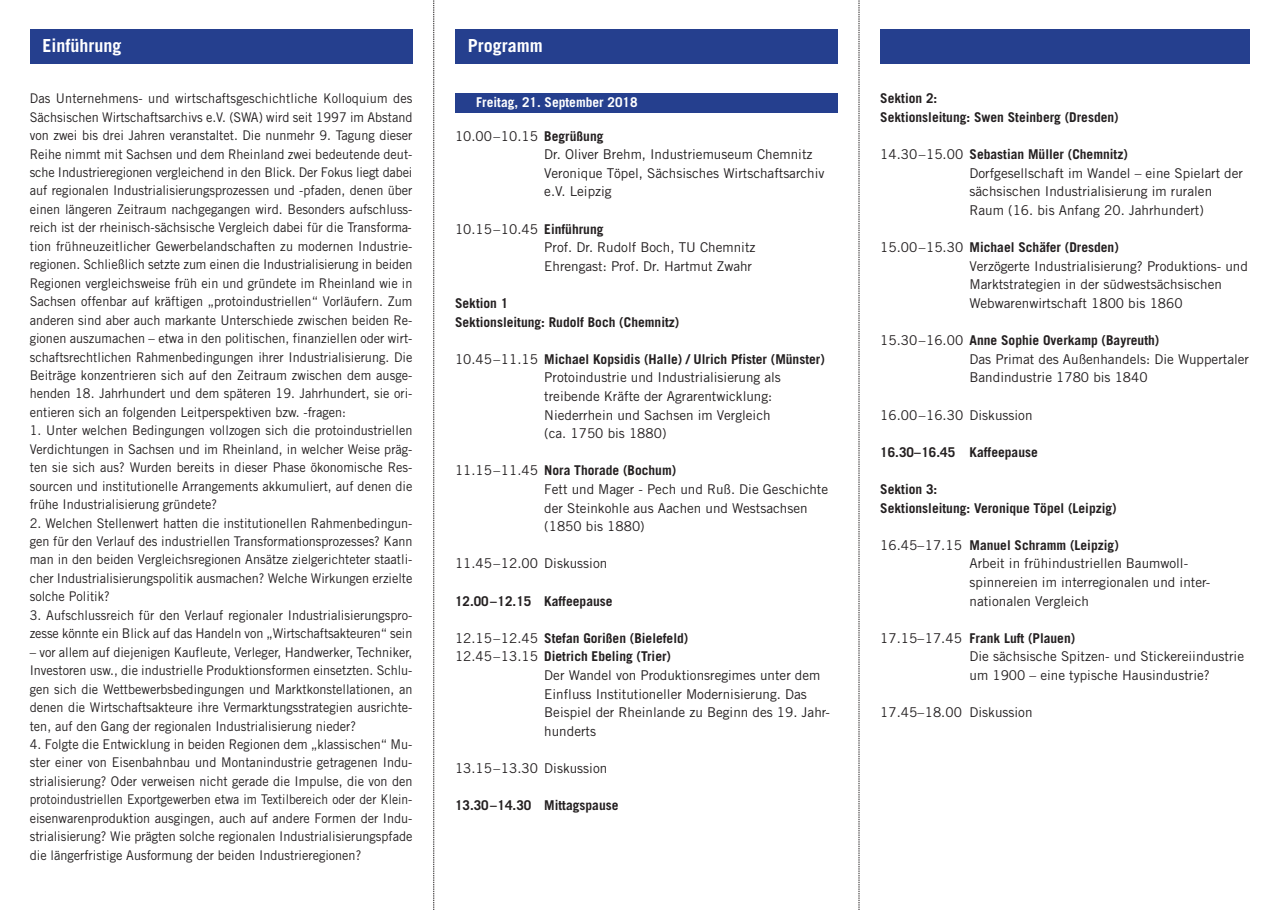
<style>
.page{position:relative;width:1280px;height:910px;background:#fff}
.page>*{position:absolute;margin:0;border:0;box-sizing:border-box;transform-origin:0 0}
.t1{font:700 18px "Trade Gothic LT";color:#fff}
.t2{font:13.5px/18.6px "Trade Gothic LT";color:#231f20}
.t3{font:700 13.5px/18.6px "Trade Gothic LT";color:#231f20}
.t4{font:700 13.5px "Trade Gothic LT";color:#fff}
.t5{font:13.35px/18.5px "Trade Gothic LT";color:#231f20;text-align:justify;scale:.95 1}
.s1{font-weight:700}
.s2{font-weight:400}
</style>
<div class="page">
<div style="left:455px;top:94px;width:383px;height:19px;background:#253f8e"></div>
<svg style="left:433px;top:0;width:1px;height:910px"></svg>
<svg style="left:859px;top:0;width:1px;height:910px"></svg>
<div style="left:30px;top:30px;width:382px;height:34px;background:#253f8e"></div>
<div style="left:455px;top:30px;width:383px;height:34px;background:#253f8e"></div>
<div style="left:880px;top:30px;width:370px;height:34px;background:#253f8e"></div>
<h1 class="t1" style="left:43px;top:39px;width:81px">Einführung</h1>
<h1 class="t1" style="left:468px;top:39px;width:76px">Programm</h1>
<p class="t5" style="left:30px;top:90px;width:404px">Das Unternehmens- und wirtschaftsgeschichtliche Kolloquium des Sächsischen Wirtschaftsarchivs e.V. (SWA) wird seit 1997 im Abstand von zwei bis drei Jahren veranstaltet. Die nunmehr 9. Tagung dieser Reihe nimmt mit Sachsen und dem Rheinland zwei bedeutende deut&shy;sche Industrieregionen vergleichend in den Blick. Der Fokus liegt dabei auf regionalen Industrialisierungsprozessen und -pfaden, denen über einen längeren Zeitraum nachgegangen wird. Besonders aufschluss&shy;reich ist der rheinisch-sächsische Vergleich dabei für die Transforma&shy;tion frühneuzeitlicher Gewerbelandschaften zu modernen Industrie - regionen. Schließlich setzte zum einen die Industrialisierung in beiden Regionen vergleichsweise früh ein und gründete im Rheinland wie in Sachsen offenbar auf kräftigen „protoindustriellen“ Vorläufern. Zum anderen sind aber auch markante Unterschiede zwischen beiden Re&shy;gionen auszumachen – etwa in den politischen, finanziellen oder wirt&shy;schaftsrechtlichen Rahmenbedingungen ihrer Industrialisierung. Die Beiträge konzentrieren sich auf den Zeitraum zwischen dem ausge&shy;henden 18. Jahrhundert und dem späteren 19. Jahrhundert, sie ori&shy;entieren sich an folgenden Leitperspektiven bzw. -fragen:</p>
<p class="t5" style="left:30px;top:423px;width:404px">1. Unter welchen Bedingungen vollzogen sich die protoindustriellen Verdichtungen in Sachsen und im Rheinland, in welcher Weise präg&shy;ten sie sich aus? Wurden bereits in dieser Phase ökonomische Res&shy;sourcen und institutionelle Arrangements akkumuliert, auf denen die frühe Industrialisierung gründete?</p>
<p class="t5" style="left:30px;top:515px;width:404px">2. Welchen Stellenwert hatten die institutionellen Rahmenbedingun&shy;gen für den Verlauf des industriellen Transformationsprozesses? Kann man in den beiden Vergleichsregionen Ansätze zielgerichteter staatli&shy;cher Industrialisierungspolitik ausmachen? Welche Wirkungen erzielte solche Politik?</p>
<p class="t5" style="left:30px;top:607px;width:404px">3. Aufschlussreich für den Verlauf regionaler Industrialisierungspro&shy;zesse könnte ein Blick auf das Handeln von „Wirtschaftsakteuren“ sein</p>
<p class="t5" style="left:30px;top:644px;width:404px">– vor allem auf diejenigen Kaufleute, Verleger, Handwerker, Techniker, Investoren usw., die industrielle Produktionsformen einsetzten. Schlu&shy;gen sich die Wettbewerbsbedingungen und Marktkonstellationen, an denen die Wirtschaftsakteure ihre Vermarktungsstrategien ausrichte&shy;ten, auf den Gang der regionalen Industrialisierung nieder?</p>
<p class="t5" style="left:30px;top:736px;width:404px">4. Folgte die Entwicklung in beiden Regionen dem „klassischen“ Mu&shy;ster einer von Eisenbahnbau und Montanindustrie getragenen Indu&shy;strialisierung? Oder verweisen nicht gerade die Impulse, die von den protoindustriellen Exportgewerben etwa im Textilbereich oder der Klein&shy;eisenwarenproduktion ausgingen, auch auf andere Formen der Indu&shy;strialisierung? Wie prägten solche regionalen Industrialisierungspfade die längerfristige Ausformung der beiden Industrieregionen?</p>
<p class="t4" style="left:476px;top:97px;width:163px">Freitag, 21. September 2018</p>
<p class="t2" style="left:544px;top:128px;width:282px;text-indent:-89px">10.00–10.15 <span class="s1">Begrüßung<br></span>Dr. Oliver Brehm, Industriemuseum Chemnitz Veronique Töpel, Sächsisches Wirtschaftsarchiv e.V. Leipzig</p>
<p class="t2" style="left:544px;top:221px;width:213px;text-indent:-89px">10.15–10.45 <span class="s1">Einführung<br></span>Prof. Dr. Rudolf Boch, TU Chemnitz<br>Ehrengast: Prof. Dr. Hartmut Zwahr</p>
<p class="t3" style="left:455px;top:295px;width:226px">Sektion 1<br>Sektionsleitung: Rudolf Boch (Chemnitz)</p>
<p class="t2" style="left:544px;top:351px;width:282px;text-indent:-89px">10.45–11.15 <span class="s1">Michael Kopsidis (Halle) / Ulrich Pfister (Münster)<br></span>Protoindustrie und Industrialisierung als treibende Kräfte der Agrarentwicklung:<br>Niederrhein und Sachsen im Vergleich<br>(ca. 1750 bis 1880)</p>
<p class="t2" style="left:544px;top:462px;width:285px;text-indent:-89px">11.15–11.45 <span class="s1">Nora Thorade (Bochum)<br></span>Fett und Mager - Pech und Ruß. Die Geschichte der Steinkohle aus Aachen und Westsachsen (1850 bis 1880)</p>
<p class="t2" style="left:455px;top:555px;width:154px">11.45–12.00 Diskussion</p>
<p class="t3" style="left:455px;top:593px;width:159px">12.00–12.15 Kaffeepause</p>
<p class="t3" style="left:455px;top:630px;width:235px"><span class="s2">12.15–12.45</span> Stefan Gorißen (Bielefeld)</p>
<p class="t3" style="left:455px;top:648px;width:218px"><span class="s2">12.45–13.15</span> Dietrich Ebeling (Trier)</p>
<p class="t2" style="left:544px;top:667px;width:278px">Der Wandel von Produktionsregimes unter dem</p>
<p class="t2" style="left:544px;top:686px;width:264px">Einfluss Institutioneller Modernisierung. Das</p>
<p class="t2" style="left:544px;top:704px;width:287px">Beispiel der Rheinlande zu Beginn des 19. Jahr-</p>
<p class="t2" style="left:544px;top:723px;width:53px">hunderts</p>
<p class="t2" style="left:455px;top:760px;width:154px">13.15–13.30 Diskussion</p>
<p class="t3" style="left:455px;top:797px;width:165px">13.30–14.30 Mittagspause</p>
<p class="t3" style="left:880px;top:90px;width:240px">Sektion 2:<br>Sektionsleitung: Swen Steinberg (Dresden)</p>
<p class="t2" style="left:969px;top:146px;width:275px;text-indent:-89px">14.30–15.00 <span class="s1">Sebastian Müller (Chemnitz)<br></span>Dorfgesellschaft im Wandel – eine Spielart der sächsischen Industrialisierung im ruralen Raum (16. bis Anfang 20. Jahrhundert)</p>
<p class="t2" style="left:969px;top:239px;width:280px;text-indent:-89px">15.00–15.30 <span class="s1">Michael Schäfer (Dresden)<br></span>Verzögerte Industrialisierung? Produktions- und Marktstrategien in der südwestsächsischen Webwarenwirtschaft 1800 bis 1860</p>
<p class="t2" style="left:969px;top:332px;width:281px;text-indent:-89px">15.30–16.00 <span class="s1">Anne Sophie Overkamp (Bayreuth)<br></span>Das Primat des Außenhandels: Die Wuppertaler<br>Bandindustrie 1780 bis 1840</p>
<p class="t2" style="left:880px;top:407px;width:154px">16.00–16.30 Diskussion</p>
<p class="t3" style="left:880px;top:444px;width:159px">16.30–16.45 Kaffeepause</p>
<p class="t3" style="left:880px;top:481px;width:238px">Sektion 3:<br>Sektionsleitung: Veronique Töpel (Leipzig)</p>
<p class="t2" style="left:969px;top:537px;width:242px;text-indent:-89px">16.45–17.15 <span class="s1">Manuel Schramm (Leipzig)<br></span>Arbeit in frühindustriellen Baumwoll&shy;spinnereien im interregionalen und inter&shy;nationalen Vergleich</p>
<p class="t2" style="left:969px;top:630px;width:276px;text-indent:-89px">17.15–17.45 <span class="s1">Frank Luft (Plauen)<br></span>Die sächsische Spitzen- und Stickereiindustrie um 1900 – eine typische Hausindustrie?</p>
<p class="t2" style="left:880px;top:704px;width:154px">17.45–18.00 Diskussion</p>
</div>
